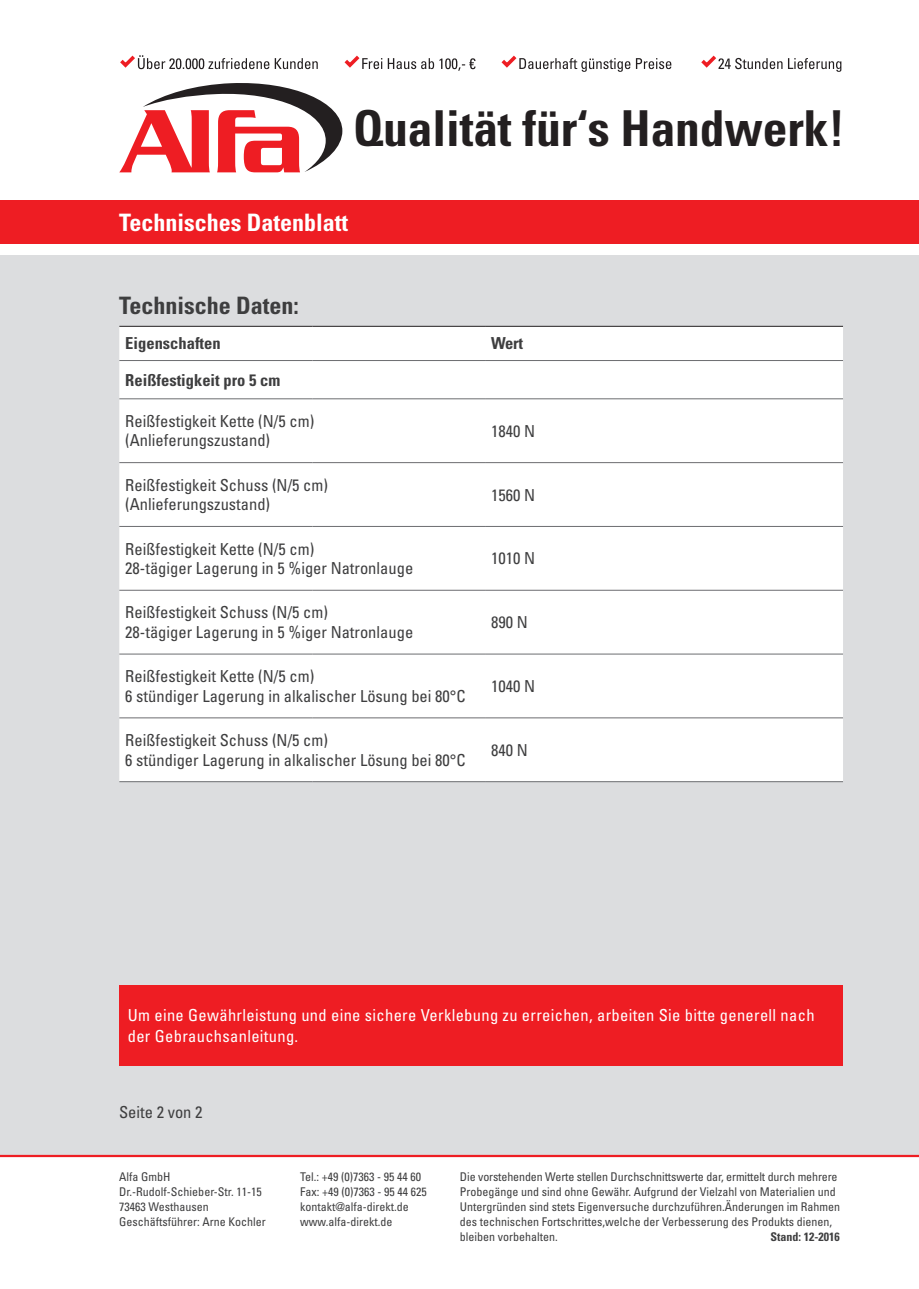
<style>
.page{position:relative;width:919px;height:1289px;background:#fff}
.page>*{position:absolute;margin:0;border:0;box-sizing:border-box;transform-origin:0 0}
.t1{font:700 condensed 49.5px "Univers LT Std";letter-spacing:-.005em;color:#231f20}
.t2{font:700 condensed 24px "Univers LT Std";color:#fff}
.t3{font:700 condensed 24px "Univers LT Std";color:#3e3e3f}
.t4{font:condensed 16.5px/19.5px "Univers LT Std";color:#3e3e3f}
.t5{font:condensed 16.5px/21px "Univers LT Std";letter-spacing:.02em;color:#fff}
.t6{font:700 condensed 16.5px "Univers LT Std";color:#3e3e3f}
.t7{font:condensed 12px/15px "Univers LT Std";color:#3e3e3f}
.t8{font:700 condensed 12px "Univers LT Std";color:#3e3e3f}
</style>
<div class="page">
<div style="left:0;top:255px;width:918px;height:900px;background:#dcdddf"></div>
<hr style="left:1px;top:1154px;width:916px;height:3px;background:#ee1d23">
<svg style="left:119px;top:83px;width:223px;height:89px"></svg>
<div style="left:0;top:200px;width:918px;height:44px;background:#ee1d23"></div>
<svg style="left:120px;top:55px;width:721px;height:17px"></svg>
<div style="left:119px;top:327px;width:724px;height:454px;background:#fff"></div>
<hr style="left:119px;top:326px;width:194px;height:1px;background:#231f20">
<hr style="left:313px;top:326px;width:172px;height:1px;background:#231f20">
<hr style="left:485px;top:326px;width:358px;height:1px;background:#231f20">
<hr style="left:119px;top:360px;width:194px;height:1px;background:#6c6d70">
<hr style="left:313px;top:360px;width:172px;height:1px;background:#6c6d70">
<hr style="left:485px;top:360px;width:358px;height:1px;background:#6c6d70">
<hr style="left:119px;top:398px;width:194px;height:1px;background:#6c6d70">
<hr style="left:313px;top:398px;width:172px;height:1px;background:#6c6d70">
<hr style="left:485px;top:398px;width:358px;height:1px;background:#6c6d70">
<hr style="left:119px;top:462px;width:194px;height:1px;background:#6c6d70">
<hr style="left:313px;top:462px;width:172px;height:1px;background:#6c6d70">
<hr style="left:485px;top:462px;width:358px;height:1px;background:#6c6d70">
<hr style="left:119px;top:526px;width:194px;height:1px;background:#6c6d70">
<hr style="left:313px;top:526px;width:172px;height:1px;background:#6c6d70">
<hr style="left:485px;top:526px;width:358px;height:1px;background:#6c6d70">
<hr style="left:119px;top:590px;width:194px;height:1px;background:#6c6d70">
<hr style="left:313px;top:590px;width:172px;height:1px;background:#6c6d70">
<hr style="left:485px;top:590px;width:358px;height:1px;background:#6c6d70">
<hr style="left:119px;top:653px;width:194px;height:1px;background:#6c6d70">
<hr style="left:313px;top:653px;width:172px;height:1px;background:#6c6d70">
<hr style="left:485px;top:653px;width:358px;height:1px;background:#6c6d70">
<hr style="left:119px;top:717px;width:194px;height:1px;background:#6c6d70">
<hr style="left:313px;top:717px;width:172px;height:1px;background:#6c6d70">
<hr style="left:485px;top:717px;width:358px;height:1px;background:#6c6d70">
<hr style="left:119px;top:781px;width:194px;height:1px;background:#6c6d70">
<hr style="left:313px;top:781px;width:172px;height:1px;background:#6c6d70">
<hr style="left:485px;top:781px;width:358px;height:1px;background:#6c6d70">
<div style="left:119px;top:985px;width:723px;height:81px;background:#ee1d23"></div>
<h1 class="t1" style="left:353px;top:98px;width:493px">Qualität für‘s Handwerk!</h1>
<h2 class="t2" style="left:119px;top:208px;width:230px">Technisches Datenblatt</h2>
<h2 class="t3" style="left:119px;top:291px;width:181px">Technische Daten:</h2>
<h3 class="t6" style="left:125px;top:333px;width:97px">Eigenschaften</h3>
<h3 class="t6" style="left:491px;top:333px;width:33px">Wert</h3>
<h3 class="t6" style="left:125px;top:369px;width:156px">Reißfestigkeit pro 5 cm</h3>
<h3 class="t4" style="left:125px;top:411px;width:190px">Reißfestigkeit Kette (N/5 cm) (Anlieferungszustand)</h3>
<h3 class="t4" style="left:491px;top:421px;width:45px">1840 N</h3>
<h3 class="t4" style="left:125px;top:475px;width:204px">Reißfestigkeit Schuss (N/5 cm) (Anlieferungszustand)</h3>
<h3 class="t4" style="left:491px;top:484px;width:45px">1560 N</h3>
<h3 class="t4" style="left:125px;top:538px;width:289px">Reißfestigkeit Kette (N/5 cm)<br>28-tägiger Lagerung in 5 %iger Natronlauge</h3>
<h3 class="t4" style="left:491px;top:548px;width:45px">1010 N</h3>
<h3 class="t4" style="left:125px;top:602px;width:289px">Reißfestigkeit Schuss (N/5 cm)<br>28-tägiger Lagerung in 5 %iger Natronlauge</h3>
<h3 class="t4" style="left:491px;top:612px;width:38px">890 N</h3>
<h3 class="t4" style="left:125px;top:666px;width:342px">Reißfestigkeit Kette (N/5 cm)<br>6 stündiger Lagerung in alkalischer Lösung bei 80°C</h3>
<h3 class="t4" style="left:491px;top:676px;width:45px">1040 N</h3>
<h3 class="t4" style="left:125px;top:730px;width:342px">Reißfestigkeit Schuss (N/5 cm)<br>6 stündiger Lagerung in alkalischer Lösung bei 80°C</h3>
<h3 class="t4" style="left:491px;top:740px;width:38px">840 N</h3>
<h3 class="t5" style="left:128px;top:1004px;width:688px">Um eine Gewährleistung und eine sichere Verklebung zu erreichen, arbeiten Sie bitte generell nach der Gebrauchsanleitung.</h3>
<h3 class="t4" style="left:119px;top:1101px;width:85px">Seite 2 von 2</h3>
<p class="t7" style="left:119px;top:1169px;width:148px">Alfa GmbH<br>Dr.-Rudolf-Schieber-Str. 11-15<br>73463 Westhausen<br>Geschäftsführer: Arne Kochler</p>
<p class="t7" style="left:300px;top:1169px;width:128px">Tel.: +49 (0)7363 - 95 44 60<br>Fax: +49 (0)7363 - 95 44 625 kontakt@alfa-direkt.de www.alfa-direkt.de</p>
<p class="t7" style="left:460px;top:1169px;width:381px">Die vorstehenden Werte stellen Durchschnittswerte dar, ermittelt durch mehrere Probegänge und sind ohne Gewähr. Aufgrund der Vielzahl von Materialien und Untergründen sind stets Eigenversuche durchzuführen.Änderungen im Rahmen des technischen Fortschrittes,welche der Verbesserung des Produkts dienen, bleiben vorbehalten.</p>
<p class="t8" style="left:770px;top:1229px;width:71px">Stand: 12-2016</p>
</div>
